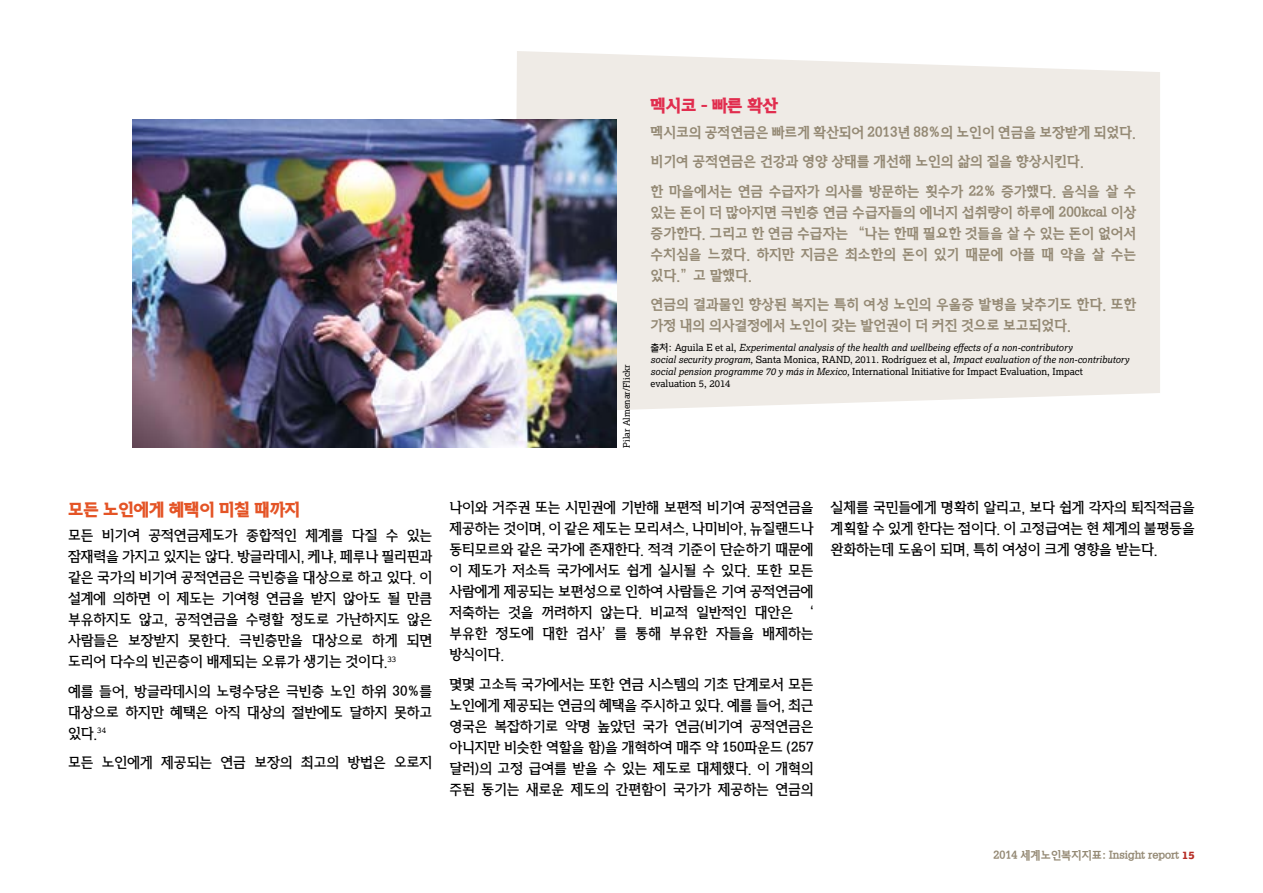
<style>
.page{position:relative;width:1263px;height:893px;background:#fff}
.page>*{position:absolute;margin:0;border:0;box-sizing:border-box;transform-origin:0 0}
.t1{font:18px "San Bk X";color:#e45426}
.t2{font:18px "San Bk X";color:#e12d4e}
.t3{font:15px/21px "San Bk M";color:#000;text-align:justify}
.t4{font:15px/21px "San Bk B";color:#948974}
.t5{font:12px "San Bk B";color:#948974}
.t6{font:italic 9.75px/12px "Lexia";color:#000}
.t7{font:9px "Lexia";color:#000}
.s1{font-family:"San Bk M";font-style:normal;font-size:10.5px}
.s2{font-style:normal}
.s3{font-family:"Lexia X Bold";font-size:10.8px;color:#b72d25}
</style>
<div class="page">
<div style="left:516px;top:51px;width:644px;height:359px;background:#efebe6"></div>
<img style="left:133px;top:119px;width:484px;height:329px">
<p class="t7" style="left:621px;top:448px;width:85px;rotate:-90deg">Pilar Almenar/Flickr</p>
<p class="t2" style="left:651px;top:97px;width:129px">멕시코 - 빠른 확산</p>
<p class="t4" style="left:651px;top:117px;width:487px;line-height:29.5px">멕시코의 공적연금은 빠르게 확산되어 2013년 88%의 노인이 연금을 보장받게 되었다. 비기여 공적연금은 건강과 영양 상태를 개선해 노인의 삶의 질을 향상시킨다.<br>한 마을에서는 연금 수급자가 의사를 방문하는 횟수가 22% 증가했다. 음식을 살 수</p>
<p class="t4" style="left:651px;top:202px;width:487px;text-align:justify">있는 돈이 더 많아지면 극빈층 연금 수급자들의 에너지 섭취량이 하루에 200kcal 이상 증가한다. 그리고 한 연금 수급자는 “나는 한때 필요한 것들을 살 수 있는 돈이 없어서 수치심을 느꼈다. 하지만 지금은 최소한의 돈이 있기 때문에 아플 때 약을 살 수는 있다.”고 말했다.</p>
<p class="t4" style="left:651px;top:294px;width:487px">연금의 결과물인 향상된 복지는 특히 여성 노인의 우울증 발병을 낮추기도 한다. 또한 가정 내의 의사결정에서 노인이 갖는 발언권이 더 커진 것으로 보고되었다.</p>
<p class="t6" style="left:651px;top:341px;width:480px"><span class="s1">출처:</span> <span class="s2">Aguila E et al,</span> Experimental analysis of the health and wellbeing effects of a non-contributory<br>social security program, <span class="s2">Santa Monica, RAND, 2011. Rodríguez et al,</span> Impact evaluation of the non-contributory social pension programme 70 y más in Mexico, <span class="s2">International Initiative for Impact Evaluation, Impact evaluation 5, 2014</span></p>
<p class="t1" style="left:68px;top:501px;width:234px">모든 노인에게 혜택이 미칠 때까지</p>
<p class="t3" style="left:68px;top:525px;width:366px">모든 비기여 공적연금제도가 종합적인 체계를 다질 수 있는 잠재력을 가지고 있지는 않다. 방글라데시, 케냐, 페루나 필리핀과 같은 국가의 비기여 공적연금은 극빈층을 대상으로 하고 있다. 이 설계에 의하면 이 제도는 기여형 연금을 받지 않아도 될 만큼 부유하지도 않고, 공적연금을 수령할 정도로 가난하지도 않은 사람들은 보장받지 못한다. 극빈층만을 대상으로 하게 되면 도리어 다수의 빈곤층이 배제되는 오류가 생기는 것이다.<sup>33</sup></p>
<p class="t3" style="left:68px;top:681px;width:366px">예를 들어, 방글라데시의 노령수당은 극빈층 노인 하위 30%를 대상으로 하지만 혜택은 아직 대상의 절반에도 달하지 못하고 있다.<sup>34</sup></p>
<p class="t3" style="left:68px;top:752px;width:366px">모든 노인에게 제공되는 연금 보장의 최고의 방법은 오로지</p>
<p class="t3" style="left:449px;top:497px;width:366px">나이와 거주권 또는 시민권에 기반해 보편적 비기여 공적연금을 제공하는 것이며, 이 같은 제도는 모리셔스, 나미비아, 뉴질랜드나 동티모르와 같은 국가에 존재한다. 적격 기준이 단순하기 때문에 이 제도가 저소득 국가에서도 쉽게 실시될 수 있다. 또한 모든 사람에게 제공되는 보편성으로 인하여 사람들은 기여 공적연금에 저축하는 것을 꺼려하지 않는다. 비교적 일반적인 대안은 ‘ 부유한 정도에 대한 검사’를 통해 부유한 자들을 배제하는 방식이다.</p>
<p class="t3" style="left:449px;top:674px;width:366px">몇몇 고소득 국가에서는 또한 연금 시스템의 기초 단계로서 모든 노인에게 제공되는 연금의 혜택을 주시하고 있다. 예를 들어, 최근 영국은 복잡하기로 악명 높았던 국가 연금(비기여 공적연금은 아니지만 비슷한 역할을 함)을 개혁하여 매주 약 150파운드 (257 달러)의 고정 급여를 받을 수 있는 제도로 대체했다. 이 개혁의 주된 동기는 새로운 제도의 간편함이 국가가 제공하는 연금의</p>
<p class="t3" style="left:831px;top:497px;width:366px">실체를 국민들에게 명확히 알리고, 보다 쉽게 각자의 퇴직적금을 계획할 수 있게 한다는 점이다. 이 고정급여는 현 체계의 불평등을 완화하는데 도움이 되며, 특히 여성이 크게 영향을 받는다.</p>
<p class="t5" style="left:993px;top:849px;width:203px">2014 세계노인복지지표: Insight report <span class="s3">15</span></p>
</div>
